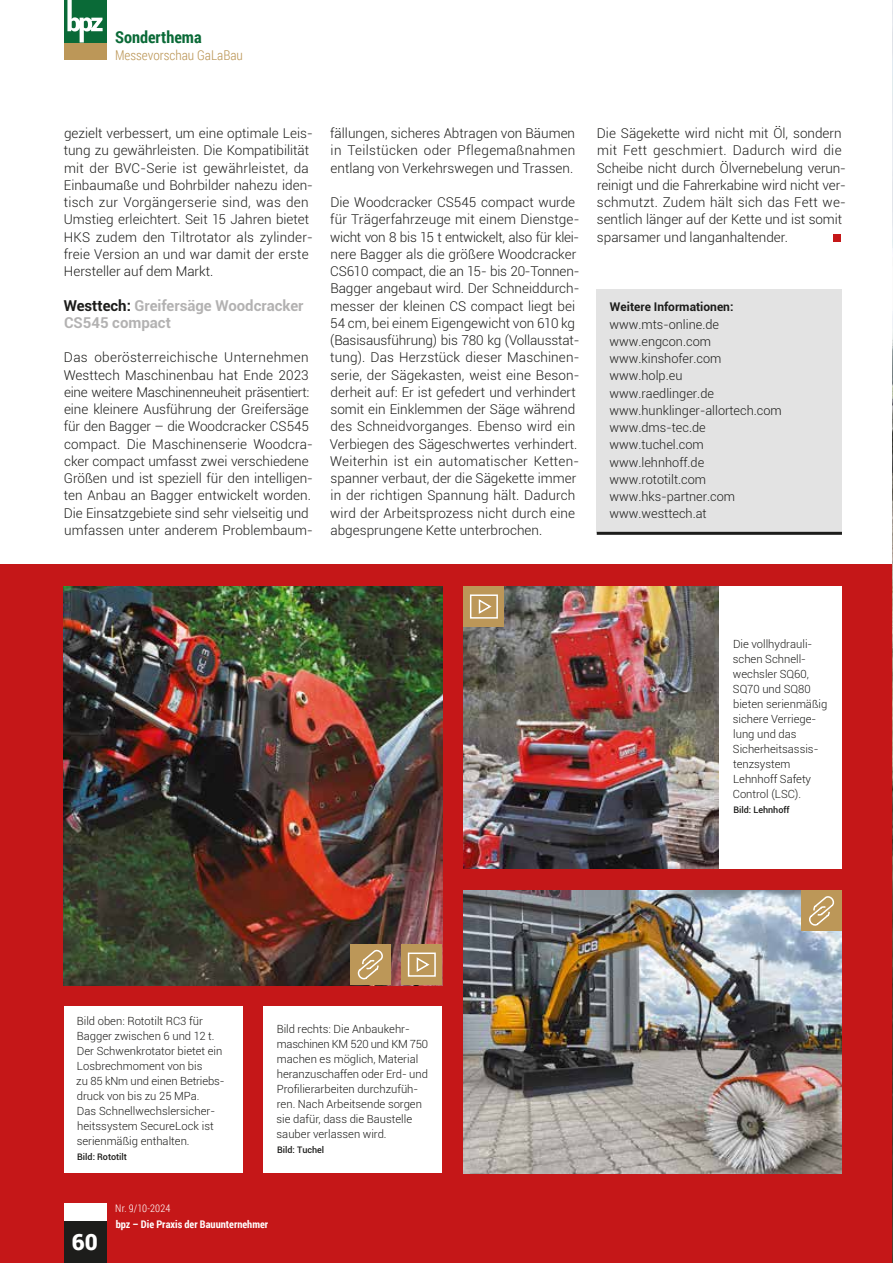
<style>
.page{position:relative;width:893px;height:1263px;background:#fff}
.page>*{position:absolute;margin:0;border:0;box-sizing:border-box;transform-origin:0 0}
.t1{font:900 22.5px "Roboto";color:#fff}
.t2{font:700 16.5px "Roboto Condensed";color:#0a6a37}
.t3{font:700 15px/17.2px "Roboto";color:#b3b2b2}
.t4{font:300 13.5px/17.2px "Roboto";color:#1d1d1b}
.t5{font:300 13.5px "Roboto Condensed";color:#bc9758}
.t6{font:300 12.75px/17.2px "Roboto";color:#1d1d1b}
.t7{font:700 12px "Roboto";color:#1d1d1b}
.t8{font:300 11.25px/15px "Roboto";color:#1d1d1b}
.t9{font:700 10.5px "Roboto Condensed";color:#fff}
.t10{font:300 10.5px "Roboto Condensed";letter-spacing:.01em;color:#fff}
.t11{font:500 9px "Roboto";color:#1d1d1b}
.s1{color:#1d1d1b}
</style>
<div class="page">
<div style="left:0;top:565px;width:893px;height:698px;background:#c51718"></div>
<div style="left:597px;top:289px;width:245px;height:244px;background:#e3e3e3"></div>
<hr style="left:597px;top:532px;width:245px;height:3px;background:#1d1d1b">
<div style="left:264px;top:1006px;width:178px;height:167px;background:#fff"></div>
<img style="left:64px;top:586px;width:378px;height:399px">
<img style="left:463px;top:586px;width:257px;height:283px">
<img style="left:463px;top:890px;width:379px;height:283px">
<div style="left:64px;top:1006px;width:178px;height:167px;background:#fff"></div>
<div style="left:720px;top:586px;width:122px;height:283px;background:#fff"></div>
<div style="left:350px;top:944px;width:41px;height:41px;background:#bc9758"></div>
<svg style="left:358px;top:949px;width:25px;height:31px"></svg>
<div style="left:401px;top:944px;width:41px;height:41px;background:#bc9758"></div>
<div style="left:408px;top:952px;width:28px;height:25px;background:#bc9758;border:2px solid #fff"></div>
<svg style="left:416px;top:957px;width:14px;height:15px"></svg>
<div style="left:463px;top:586px;width:41px;height:41px;background:#bc9758"></div>
<div style="left:470px;top:594px;width:28px;height:25px;background:#bc9758;border:2px solid #fff"></div>
<svg style="left:478px;top:599px;width:14px;height:15px"></svg>
<div style="left:801px;top:890px;width:41px;height:41px;background:#bc9758"></div>
<svg style="left:809px;top:896px;width:25px;height:30px"></svg>
<div style="left:834px;top:234px;width:7px;height:8px;background:#c51718"></div>
<div style="left:64px;top:1220px;width:42px;height:43px;background:#1d1d1b"></div>
<div style="left:64px;top:1203px;width:42px;height:17px;background:#fff"></div>
<div style="left:64px;top:43px;width:42px;height:17px;background:#bc9758"></div>
<div style="left:64px;top:0;width:42px;height:43px;background:#0a6a37"></div>
<svg style="left:67px;top:0;width:36px;height:43px"></svg>
<img style="left:892px;top:0;width:1px;height:660px">
<img style="left:892px;top:660px;width:1px;height:103px">
<img style="left:892px;top:763px;width:1px;height:102px">
<img style="left:892px;top:865px;width:1px;height:103px">
<img style="left:892px;top:968px;width:1px;height:103px">
<img style="left:892px;top:1070px;width:1px;height:103px">
<img style="left:892px;top:1173px;width:1px;height:90px">
<p class="t2" style="left:115px;top:25px;width:88px">Sonderthema</p>
<p class="t5" style="left:115px;top:45px;width:129px">Messevorschau GaLaBau</p>
<p class="t4" style="left:64px;top:124px;width:251px">gezielt verbessert, um eine optimale Leis&shy;tung zu gewährleisten. Die Kompatibilität mit der BVC-Serie ist gewährleistet, da Einbaumaße und Bohrbilder nahezu iden&shy;tisch zur Vorgängerserie sind, was den Umstieg erleichtert. Seit 15 Jahren bietet HKS zudem den Tiltrotator als zylinder&shy;freie Version an und war damit der erste Hersteller auf dem Markt.</p>
<p class="t3" style="left:64px;top:296px;width:241px"><span class="s1">Westtech:</span> Greifersäge Woodcracker<br>CS545 compact</p>
<p class="t4" style="left:64px;top:348px;width:251px">Das oberösterreichische Unternehmen Westtech Maschinenbau hat Ende 2023 eine weitere Maschinenneuheit präsentiert: eine kleinere Ausführung der Greifersäge für den Bagger – die Woodcracker CS545 compact. Die Maschinenserie Woodcra&shy;cker compact umfasst zwei verschiedene Größen und ist speziell für den intelligen&shy;ten Anbau an Bagger entwickelt worden.<br>Die Einsatzgebiete sind sehr vielseitig und umfassen unter anderem Problembaum-</p>
<p class="t4" style="left:330px;top:124px;width:246px;text-align:justify">fällungen, sicheres Abtragen von Bäumen in Teilstücken oder Pflegemaßnahmen entlang von Verkehrswegen und Trassen.</p>
<p class="t4" style="left:330px;top:193px;width:251px">Die Woodcracker CS545 compact wurde für Trägerfahrzeuge mit einem Dienstge&shy;wicht von 8 bis 15 t entwickelt, also für klei&shy;nere Bagger als die größere Woodcracker CS610 compact, die an 15- bis 20-Tonnen-Bagger angebaut wird. Der Schneiddurch&shy;messer der kleinen CS compact liegt bei 54 cm, bei einem Eigengewicht von 610 kg (Basisausführung) bis 780 kg (Vollausstat&shy;tung). Das Herzstück dieser Maschinen&shy;serie, der Sägekasten, weist eine Beson&shy;derheit auf: Er ist gefedert und verhindert somit ein Einklemmen der Säge während des Schneidvorganges. Ebenso wird ein Verbiegen des Sägeschwertes verhindert.<br>Weiterhin ist ein automatischer Ketten&shy;spanner verbaut, der die Sägekette immer in der richtigen Spannung hält. Dadurch wird der Arbeitsprozess nicht durch eine abgesprungene Kette unterbrochen.</p>
<p class="t4" style="left:597px;top:124px;width:251px">Die Sägekette wird nicht mit Öl, sondern mit Fett geschmiert. Dadurch wird die Scheibe nicht durch Ölvernebelung verun&shy;reinigt und die Fahrerkabine wird nicht ver&shy;schmutzt. Zudem hält sich das Fett we&shy;sentlich länger auf der Kette und ist somit sparsamer und langanhaltender.</p>
<p class="t7" style="left:610px;top:299px;width:125px">Weitere Informationen:</p>
<p class="t6" style="left:609px;top:315px;width:174px">www.mts-online.de www.engcon.com www.kinshofer.com www.holp.eu www.raedlinger.de www.hunklinger-allortech.com www.dms-tec.de www.tuchel.com www.lehnhoff.de www.rototilt.com www.hks-partner.com www.westtech.at</p>
<p class="t8" style="left:733px;top:636px;width:96px">Die vollhydrauli&shy;schen Schnell&shy;wechsler SQ60,<br>SQ70 und SQ80 bieten serienmäßig sichere Verriege&shy;lung und das<br>Sicherheitsassis&shy;tenzsystem<br>Lehnhoff Safety<br>Control (LSC).</p>
<p class="t11" style="left:733px;top:803px;width:58px">Bild: Lehnhoff</p>
<p class="t8" style="left:76px;top:1013px;width:150px">Bild oben: Rototilt RC3 für<br>Bagger zwischen 6 und 12 t.<br>Der Schwenkrotator bietet ein<br>Losbrechmoment von bis<br>zu 85 kNm und einen Betriebs&shy;druck von bis zu 25 MPa.<br>Das Schnellwechslersicher&shy;heitssystem SecureLock ist serienmäßig enthalten.</p>
<p class="t11" style="left:77px;top:1151px;width:51px">Bild: Rototilt</p>
<p class="t8" style="left:277px;top:1021px;width:153px">Bild rechts: Die Anbaukehr&shy;maschinen KM 520 und KM 750 machen es möglich, Material heranzuschaffen oder Erd- und<br>Profilierarbeiten durchzufüh&shy;ren. Nach Arbeitsende sorgen sie dafür, dass die Baustelle sauber verlassen wird.</p>
<p class="t11" style="left:277px;top:1143px;width:49px">Bild: Tuchel</p>
<h1 class="t1" style="left:72px;top:1226px;width:28px">60</h1>
<p class="t10" style="left:115px;top:1201px;width:56px">Nr. 9/10-2024</p>
<p class="t9" style="left:116px;top:1217px;width:154px">bpz – Die Praxis der Bauunternehmer</p>
</div>
